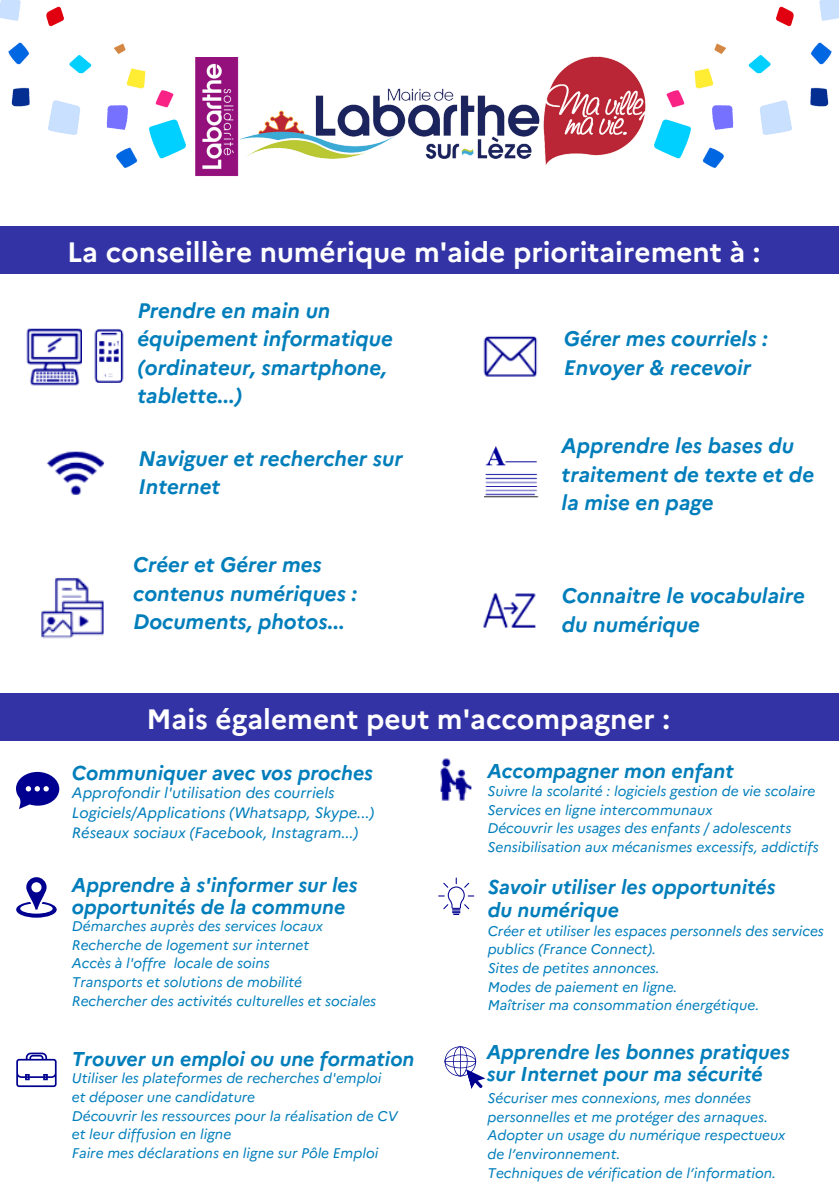
<style>
.page{position:relative;width:839px;height:1191px;background:#fff}
.page>*{position:absolute;margin:0;border:0;box-sizing:border-box;transform-origin:0 0}
.t1{font:700 28px "Marianne";color:#fff}
.t2{font:italic 700 21px/28.4px "Marianne";color:#007ebb}
.t3{font:italic 700 20px/22.4px "Marianne";color:#007ebb}
.t4{font:italic 15px/20px "Marianne";color:#007ebb}
.t5{font:italic 14px/18.6px "Marianne";color:#007ebb}
</style>
<div class="page">
<img style="left:26px;top:328px;width:56px;height:58px">
<img style="left:94px;top:329px;width:30px;height:54px">
<img style="left:483px;top:336px;width:55px;height:41px">
<img style="left:46px;top:451px;width:59px;height:44px">
<img style="left:41px;top:578px;width:63px;height:61px">
<img style="left:484px;top:446px;width:55px;height:52px">
<img style="left:483px;top:592px;width:53px;height:36px">
<div style="left:0;top:226px;width:838px;height:48px;background:#3333a6"></div>
<svg style="left:16px;top:772px;width:43px;height:37px"></svg>
<svg style="left:444px;top:1046px;width:41px;height:43px"></svg>
<div style="left:0;top:693px;width:838px;height:48px;background:#3333a6"></div>
<svg style="left:438px;top:878px;width:36px;height:37px"></svg>
<svg style="left:16px;top:1053px;width:41px;height:34px"></svg>
<svg style="left:16px;top:877px;width:41px;height:41px"></svg>
<img style="left:440px;top:758px;width:32px;height:43px">
<img style="left:656px;top:0;width:182px;height:167px">
<img style="left:0;top:0;width:185px;height:167px">
<img style="left:224px;top:56px;width:432px;height:109px">
<img style="left:196px;top:58px;width:43px;height:118px">
<h1 class="t1" style="left:67px;top:230px;width:694px">La conseillère numérique m'aide prioritairement à :</h1>
<h2 class="t2" style="left:137px;top:294px;width:257px">Prendre en main un équipement informatique (ordinateur, smartphone, tablette...)</h2>
<h2 class="t2" style="left:564px;top:323px;width:205px">Gérer mes courriels :<br>Envoyer &amp; recevoir</h2>
<h2 class="t2" style="left:139px;top:442px;width:265px">Naviguer et rechercher sur<br>Internet</h2>
<h2 class="t2" style="left:561px;top:430px;width:254px">Apprendre les bases du traitement de texte et de la mise en page</h2>
<h2 class="t2" style="left:133px;top:549px;width:225px">Créer et Gérer mes contenus numériques :<br>Documents, photos...</h2>
<h2 class="t2" style="left:562px;top:580px;width:244px">Connaitre le vocabulaire du numérique</h2>
<h1 class="t1" style="left:146px;top:697px;width:525px">Mais également peut m'accompagner :</h1>
<h3 class="t3" style="left:72px;top:761px;width:303px">Communiquer avec vos proches</h3>
<p class="t4" style="left:72px;top:781px;width:304px">Approfondir l'utilisation des courriels<br>Logiciels/Applications (Whatsapp, Skype...)<br>Réseaux sociaux (Facebook, Instagram...)</p>
<h3 class="t3" style="left:72px;top:872px;width:287px">Apprendre à s'informer sur les opportunités de la commune</h3>
<p class="t5" style="left:72px;top:916px;width:306px">Démarches auprès des services locaux Recherche de logement sur internet<br>Accès à l'offre locale de soins<br>Transports et solutions de mobilité Rechercher des activités culturelles et sociales</p>
<h3 class="t3" style="left:72px;top:1046px;width:344px">Trouver un emploi ou une formation</h3>
<p class="t5" style="left:72px;top:1068px;width:327px">Utiliser les plateformes de recherches d'emploi et déposer une candidature<br>Découvrir les ressources pour la réalisation de CV et leur diffusion en ligne<br>Faire mes déclarations en ligne sur Pôle Emploi</p>
<h3 class="t3" style="left:487px;top:758px;width:248px">Accompagner mon enfant</h3>
<p class="t5" style="left:487px;top:781px;width:333px">Suivre la scolarité : logiciels gestion de vie scolaire Services en ligne intercommunaux<br>Découvrir les usages des enfants / adolescents Sensibilisation aux mécanismes excessifs, addictifs</p>
<h3 class="t3" style="left:487px;top:874px;width:289px">Savoir utiliser les opportunités du numérique</h3>
<p class="t5" style="left:487px;top:920px;width:338px">Créer et utiliser les espaces personnels des services publics (France Connect).<br>Sites de petites annonces.<br>Modes de paiement en ligne.<br>Maîtriser ma consommation énergétique.</p>
<h3 class="t3" style="left:487px;top:1039px;width:304px">Apprendre les bonnes pratiques sur Internet pour ma sécurité</h3>
<p class="t5" style="left:487px;top:1088px;width:299px">Sécuriser mes connexions, mes données personnelles et me protéger des arnaques.<br>Adopter un usage du numérique respectueux de l’environnement.<br>Techniques de vérification de l’information.</p>
</div>
